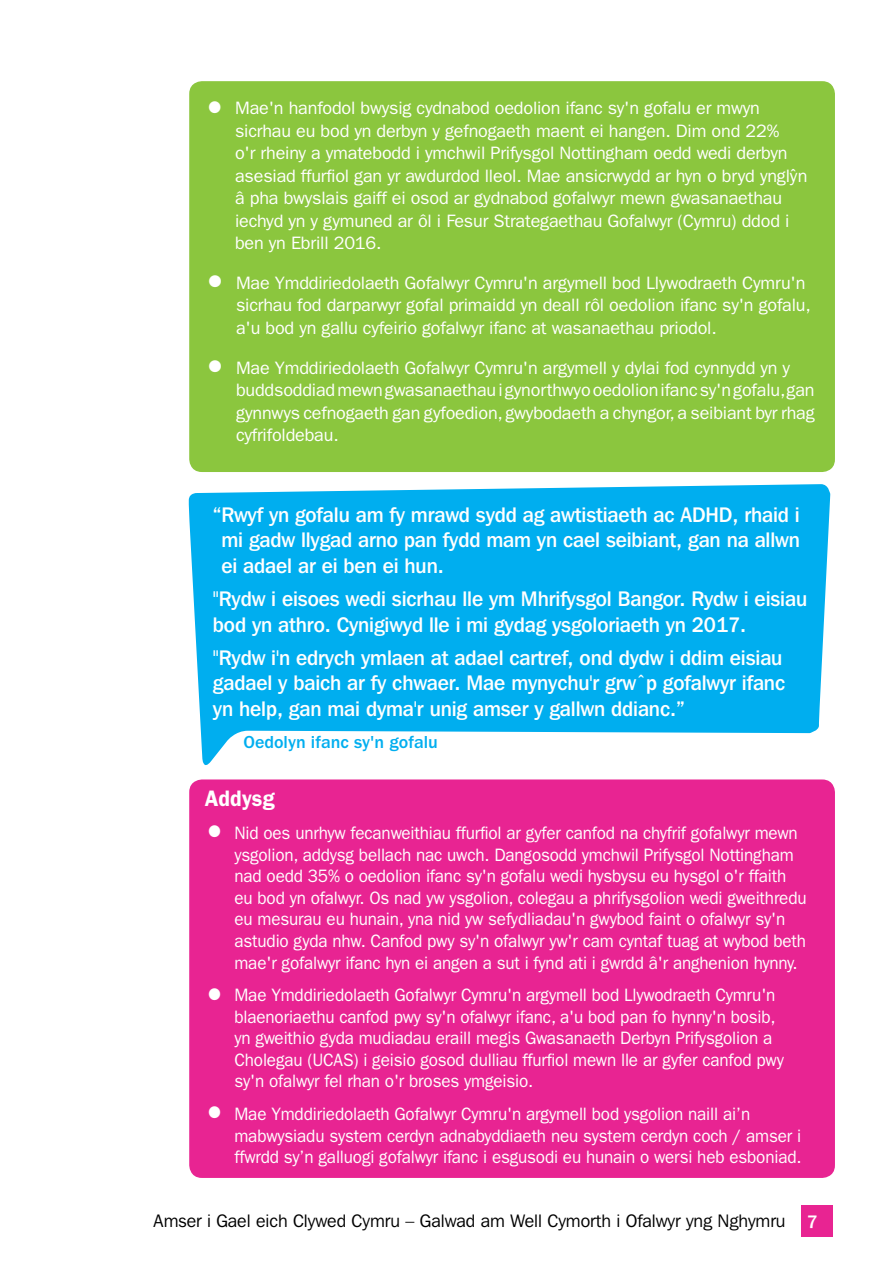
<style>
.page{position:relative;width:893px;height:1263px;background:#fff}
.page>*{position:absolute;margin:0;border:0;box-sizing:border-box;transform-origin:0 0}
.Body_text{font:600 22.5px "ITC Franklin Gothic Std";color:#fff;scale:.95 1}
.quote{font:500 21px/25.2px "Franklin Gothic IT Cby BT";letter-spacing:-.005em;color:#fff;scale:.96 1}
.Body_text-2{font:18px/21.6px "ITC Franklin Gothic Std";letter-spacing:-.01em;color:#fff;scale:.95 1}
.Sub_heading{font:18px/22.5px "ITC Franklin Gothic Std";letter-spacing:-.01em;color:#fff}
.t1{font:18px "Franklin Gothic IT Cby BT";color:#000}
.quote_name{font:500 18px "ITC Franklin Gothic Std";color:#00aeef}
.s1{font-family:"ITC Franklin Gothic Std Hvy";font-size:34.5px}
.s2{font-family:"Gotham"}
.s3{font-family:"Gotham";font-weight:400}
.s4{font-weight:500;color:#fff}
</style>
<div class="page">
<div style="left:801px;top:1205px;width:32px;height:32px;background:#e82492"></div>
<svg style="left:189px;top:484px;width:641px;height:281px;background:#25b9f1"></svg>
<div style="left:189px;top:779px;width:646px;height:399px;background:#e82492;border-radius:13px"></div>
<div style="left:189px;top:81px;width:646px;height:391px;background:#8bc63e;border-radius:13px"></div>
<p class="Sub_heading" style="left:235px;top:97px;width:574px;text-indent:-30px"><span class="s1">•</span> Mae'n hanfodol bwysig cydnabod oedolion ifanc sy'n gofalu er mwyn sicrhau eu bod yn derbyn y gefnogaeth maent ei hangen. Dim ond 22%<br>o'r rheiny a ymatebodd i ymchwil Prifysgol Nottingham oedd wedi derbyn asesiad ffurfiol gan yr awdurdod lleol. Mae ansicrwydd ar hyn o bryd yngly<span class="s2">ˆ</span>n â pha bwyslais gaiff ei osod ar gydnabod gofalwyr mewn gwasanaethau iechyd yn y gymuned ar ôl i Fesur Strategaethau Gofalwyr (Cymru) ddod i ben yn Ebrill 2016.</p>
<p class="Sub_heading" style="left:236px;top:272px;width:576px;text-indent:-31px"><span class="s1">•</span> Mae Ymddiriedolaeth Gofalwyr Cymru'n argymell bod Llywodraeth Cymru'n sicrhau fod darparwyr gofal primaidd yn deall rôl oedolion ifanc sy'n gofalu, a'u bod yn gallu cyfeirio gofalwyr ifanc at wasanaethau priodol.</p>
<p class="Sub_heading" style="left:236px;top:356px;width:580px;text-indent:-31px"><span class="s1">•</span> Mae Ymddiriedolaeth Gofalwyr Cymru'n argymell y dylai fod cynnydd yn y buddsoddiad mewn gwasanaethau i gynorthwyo oedolion ifanc sy'n gofalu, gan gynnwys cefnogaeth gan gyfoedion, gwybodaeth a chyngor, a seibiant byr rhag cyfrifoldebau.</p>
<p class="quote" style="left:221px;top:502px;width:604px;text-align:justify;text-indent:-8px">“Rwyf yn gofalu am fy mrawd sydd ag awtistiaeth ac ADHD, rhaid i mi gadw llygad arno pan fydd mam yn cael seibiant, gan na allwn ei adael ar ei ben ei hun.</p>
<p class="quote" style="left:213px;top:586px;width:620px">"Rydw i eisoes wedi sicrhau lle ym Mhrifysgol Bangor. Rydw i eisiau bod yn athro. Cynigiwyd lle i mi gydag ysgoloriaeth yn 2017.</p>
<p class="quote" style="left:213px;top:645px;width:597px">"Rydw i'n edrych ymlaen at adael cartref, ond dydw i ddim eisiau gadael y baich ar fy chwaer. Mae mynychu'r grw<span class="s3">ˆ</span>p gofalwyr ifanc yn help, gan mai dyma'r unig amser y gallwn ddianc.”</p>
<p class="quote_name" style="left:243px;top:732px;width:196px">Oedolyn ifanc sy'n gofalu</p>
<p class="Body_text" style="left:205px;top:785px;width:75px">Addysg</p>
<p class="Body_text-2" style="left:234px;top:822px;width:604px;text-indent:-29px"><span class="s1">•</span> Nid oes unrhyw fecanweithiau ffurfiol ar gyfer canfod na chyfrif gofalwyr mewn ysgolion, addysg bellach nac uwch. Dangosodd ymchwil Prifysgol Nottingham nad oedd 35% o oedolion ifanc sy'n gofalu wedi hysbysu eu hysgol o'r ffaith eu bod yn ofalwyr. Os nad yw ysgolion, colegau a phrifysgolion wedi gweithredu eu mesurau eu hunain, yna nid yw sefydliadau'n gwybod faint o ofalwyr sy'n astudio gyda nhw. Canfod pwy sy'n ofalwyr yw'r cam cyntaf tuag at wybod beth mae'r gofalwyr ifanc hyn ei angen a sut i fynd ati i gwrdd â'r anghenion hynny.</p>
<p class="Body_text-2" style="left:234px;top:984px;width:580px;text-indent:-29px"><span class="s1">•</span> Mae Ymddiriedolaeth Gofalwyr Cymru'n argymell bod Llywodraeth Cymru'n blaenoriaethu canfod pwy sy'n ofalwyr ifanc, a'u bod pan fo hynny'n bosib, yn gweithio gyda mudiadau eraill megis Gwasanaeth Derbyn Prifysgolion a Cholegau (UCAS) i geisio gosod dulliau ffurfiol mewn lle ar gyfer canfod pwy sy'n ofalwyr fel rhan o'r broses ymgeisio.</p>
<p class="Body_text-2" style="left:234px;top:1103px;width:598px;text-indent:-29px"><span class="s1">•</span> Mae Ymddiriedolaeth Gofalwyr Cymru'n argymell bod ysgolion naill ai’n mabwysiadu system cerdyn adnabyddiaeth neu system cerdyn coch / amser i ffwrdd sy’n galluogi gofalwyr ifanc i esgusodi eu hunain o wersi heb esboniad.</p>
<p class="t1" style="left:154px;top:1209px;width:666px">Amser i Gael eich Clywed Cymru – Galwad am Well Cymorth i Ofalwyr yng Nghymru <span class="s4">7</span></p>
</div>
